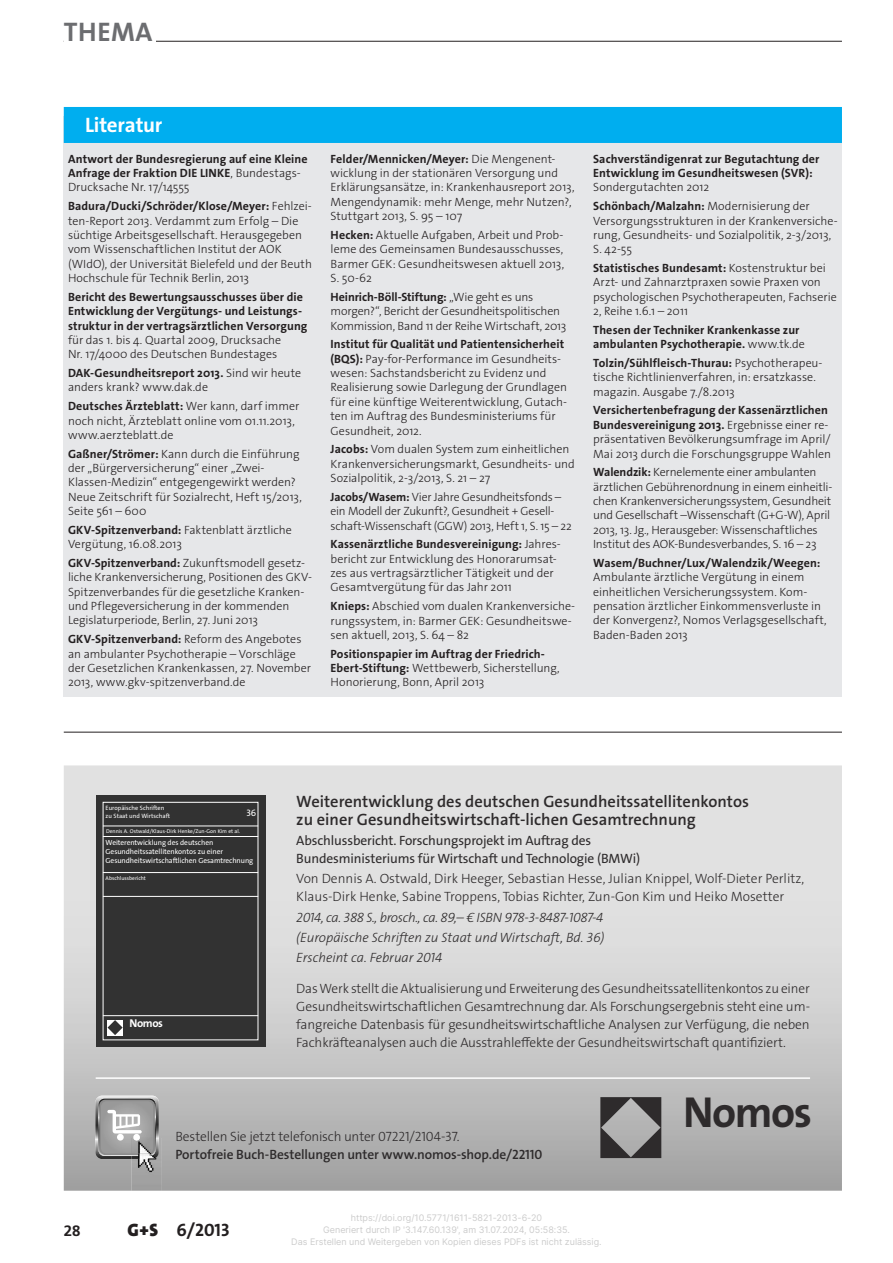
<style>
.page{position:relative;width:893px;height:1263px;background:#fff}
.page>*{position:absolute;margin:0;border:0;box-sizing:border-box;transform-origin:0 0}
.t1{font:700 43.65px "The Sans Os F";letter-spacing:-.035em;color:#2e2b2c}
.t2{font:700 27px "The Sans Os F";letter-spacing:.015em;color:#6c6d70}
.t3{font:700 21px "The Sans Os F";letter-spacing:-.01em;color:#fff}
.t4{font:700 18px "The Sans Os F";color:#231f20}
.t5{font:600 16.5px/18px "The Sans Os F";color:#2e2b2c}
.t6{font:700 15px "Frutiger";color:#231f20}
.t7{font:300 13.5px/18px "The Sans Os F";color:#2e2b2c}
.t8{font:italic 300 13.5px/20.1px "The Sans Os F";color:#2e2b2c}
.t9{font:13.5px/18px "The Sans Os F";letter-spacing:-.01em;color:#2e2b2c}
.t10{font:600 13.5px "The Sans Os F";letter-spacing:-.005em;color:#2e2b2c}
.t11{font:300 12px/14.4px "The Sans Os F";color:#231f20}
.t12{font:700 12px/14.4px "The Sans Os F";letter-spacing:.01em;color:#231f20}
.t13{font:700 11.4px "The Sans Os F";letter-spacing:-.035em;color:#fff}
.t14{font:9.45px "The Sans Os F";color:#fff}
.t15{font:9px/12px "Inter";color:#ccc;text-align:center}
.t16{font:7.5px/8.9px "The Sans Os F";letter-spacing:-.01em;color:#fff}
.t17{font:6.3px/7.5px "The Sans Os F";color:#fff}
.t18{font:5.55px "The Sans Os F";color:#fff}
.s1{font-weight:300}
.s2{font-weight:700}
.s3{font-weight:900}
</style>
<div class="page">
<hr style="left:64px;top:41px;width:778px;height:1px;background:#231f20">
<hr style="left:64px;top:39px;width:92px;height:3px;background:#fff">
<div style="left:64px;top:117px;width:778px;height:580px;background:#e6e7e9"></div>
<div style="left:64px;top:107px;width:778px;height:36px;background:#00aeef"></div>
<svg style="left:64px;top:765px;width:778px;height:426px;background:#cecece"></svg>
<svg style="left:600px;top:1097px;width:61px;height:61px;background:#6e6c6d"></svg>
<hr style="left:96px;top:1077px;width:714px;height:2px;background:#fff">
<img style="left:132px;top:1138px;width:30px;height:53px">
<svg style="left:95px;top:1095px;width:64px;height:64px;background:#a4a4a4"></svg>
<div style="left:96px;top:795px;width:169px;height:252px;background:#323232"></div>
<hr style="left:103px;top:826px;width:155px;height:1px;background:#fff">
<hr style="left:103px;top:836px;width:155px;height:1px;background:#fff">
<hr style="left:103px;top:872px;width:155px;height:1px;background:#fff">
<hr style="left:103px;top:896px;width:155px;height:1px;background:#fff">
<hr style="left:103px;top:1015px;width:155px;height:1px;background:#fff">
<div style="left:107px;top:1020px;width:16px;height:15px;background:#fff"></div>
<svg style="left:108px;top:1020px;width:15px;height:15px"></svg>
<hr style="left:64px;top:732px;width:778px;height:1px;background:#231f20">
<h2 class="t2" style="left:64px;top:14px;width:90px">THEMA</h2>
<h3 class="t3" style="left:85px;top:112px;width:79px">Literatur</h3>
<p class="t12" style="left:68px;top:151px;width:241px">Antwort der Bundesregierung auf eine Kleine<br>Anfrage der Fraktion DIE LINKE<span class="s1">, Bundestags-<br>Drucksache Nr. 17/14555</span></p>
<p class="t11" style="left:68px;top:199px;width:245px"><span class="s2">Badura/Ducki/Schröder/Klose/Meyer:</span> Fehlzei&shy;ten-Report 2013. Verdammt zum Erfolg – Die süchtige Arbeitsgesellschaft. Herausgegeben vom Wissenschaftlichen Institut der AOK (WIdO), der Universität Bielefeld und der Beuth Hochschule für Technik Berlin, 2013</p>
<p class="t12" style="left:68px;top:290px;width:241px">Bericht des Bewertungsausschusses über die<br>Entwicklung der Vergütungs- und Leistungs&shy;struktur in der vertragsärztlichen Versorgung</p>
<p class="t11" style="left:68px;top:333px;width:215px">für das 1. bis 4. Quartal 2009, Drucksache<br>Nr. 17/4000 des Deutschen Bundestages</p>
<p class="t11" style="left:68px;top:366px;width:235px"><span class="s2">DAK-Gesundheitsreport 2013.</span> Sind wir heute anders krank? www.dak.de</p>
<p class="t11" style="left:68px;top:399px;width:233px"><span class="s2">Deutsches Ärzteblatt:</span> Wer kann, darf immer noch nicht, Ärzteblatt online vom 01.11.2013, www.aerzteblatt.de</p>
<p class="t11" style="left:68px;top:446px;width:235px"><span class="s2">Gaßner/Strömer:</span> Kann durch die Einführung der „Bürgerversicherung“ einer „Zwei-Klassen-Medizin“ entgegengewirkt werden?<br>Neue Zeitschrift für Sozialrecht, Heft 15/2013, Seite 561 – 600</p>
<p class="t11" style="left:68px;top:523px;width:225px"><span class="s2">GKV-Spitzenverband:</span> Faktenblatt ärztliche<br>Vergütung, 16.08.2013</p>
<p class="t11" style="left:68px;top:556px;width:246px"><span class="s2">GKV-Spitzenverband:</span> Zukunftsmodell gesetz&shy;liche Krankenversicherung, Positionen des GKV-Spitzenverbandes für die gesetzliche Kranken&shy;und Pflegeversicherung in der kommenden Legislaturperiode, Berlin, 27. Juni 2013</p>
<p class="t11" style="left:68px;top:632px;width:245px"><span class="s2">GKV-Spitzenverband:</span> Reform des Angebotes an ambulanter Psychotherapie – Vorschläge der Gesetzlichen Krankenkassen, 27. November 2013, www.gkv-spitzenverband.de</p>
<p class="t11" style="left:331px;top:151px;width:245px"><span class="s2">Felder/Mennicken/Meyer:</span> Die Mengenent&shy;wicklung in der stationären Versorgung und Erklärungsansätze, in: Krankenhausreport 2013, Mengendynamik: mehr Menge, mehr Nutzen?, Stuttgart 2013, S. 95 – 107</p>
<p class="t11" style="left:331px;top:228px;width:235px;text-align:justify"><span class="s2">Hecken:</span> Aktuelle Aufgaben, Arbeit und Prob&shy;leme des Gemeinsamen Bundesausschusses, Barmer GEK: Gesundheitswesen aktuell 2013, S. 50-62</p>
<p class="t11" style="left:331px;top:290px;width:237px"><span class="s2">Heinrich-Böll-Stiftung:</span> „Wie geht es uns morgen?“, Bericht der Gesundheitspolitischen<br>Kommission, Band 11 der Reihe Wirtschaft, 2013</p>
<p class="t11" style="left:331px;top:337px;width:238px"><span class="s2">Institut für Qualität und Patientensicherheit (BQS):</span> Pay-for-Performance im Gesundheits&shy;wesen: Sachstandsbericht zu Evidenz und Realisierung sowie Darlegung der Grundlagen für eine künftige Weiterentwicklung, Gutach&shy;ten im Auftrag des Bundesministeriums für Gesundheit, 2012.</p>
<p class="t11" style="left:331px;top:442px;width:246px"><span class="s2">Jacobs:</span> Vom dualen System zum einheitlichen<br>Krankenversicherungsmarkt, Gesundheits- und<br>Sozialpolitik, 2-3/2013, S. 21 – 27</p>
<p class="t11" style="left:331px;top:490px;width:243px"><span class="s2">Jacobs/Wasem:</span> Vier Jahre Gesundheitsfonds – ein Modell der Zukunft?, Gesundheit + Gesell&shy;schaft-Wissenschaft (GGW) 2013, Heft 1, S. 15 – 22</p>
<p class="t11" style="left:331px;top:537px;width:232px"><span class="s2">Kassenärztliche Bundesvereinigung:</span> Jahres&shy;bericht zur Entwicklung des Honorarumsat&shy;zes aus vertragsärztlicher Tätigkeit und der Gesamtvergütung für das Jahr 2011</p>
<p class="t11" style="left:331px;top:599px;width:246px"><span class="s2">Knieps:</span> Abschied vom dualen Krankenversiche&shy;rungssystem, in: Barmer GEK: Gesundheitswe&shy;sen aktuell, 2013, S. 64 – 82</p>
<p class="t12" style="left:331px;top:646px;width:231px">Positionspapier im Auftrag der Friedrich-<br>Ebert-Stiftung: <span class="s1">Wettbewerb, Sicherstellung,<br>Honorierung, Bonn, April 2013</span></p>
<p class="t12" style="left:593px;top:151px;width:228px">Sachverständigenrat zur Begutachtung der<br>Entwicklung im Gesundheitswesen (SVR):</p>
<p class="t11" style="left:593px;top:178px;width:218px;line-height:18.6px">Sondergutachten 2012<br><span class="s2">Schönbach/Malzahn:</span> Modernisierung der</p>
<p class="t11" style="left:593px;top:213px;width:246px">Versorgungsstrukturen in der Krankenversiche&shy;rung, Gesundheits- und Sozialpolitik, 2-3/2013,<br>S. 42-55</p>
<p class="t11" style="left:593px;top:261px;width:245px"><span class="s2">Statistisches Bundesamt:</span> Kostenstruktur bei Arzt- und Zahnarztpraxen sowie Praxen von psychologischen Psychotherapeuten, Fachserie 2, Reihe 1.6.1 – 2011</p>
<p class="t12" style="left:593px;top:323px;width:213px">Thesen der Techniker Krankenkasse zur ambulanten Psychotherapie. <span class="s1">www.tk.de</span></p>
<p class="t11" style="left:593px;top:356px;width:231px"><span class="s2">Tolzin/Sühlfleisch-Thurau:</span> Psychotherapeu&shy;tische Richtlinienverfahren, in: ersatzkasse. magazin. Ausgabe 7./8.2013</p>
<p class="t11" style="left:593px;top:403px;width:239px"><span class="s2">Versichertenbefragung der Kassenärztlichen Bundesvereinigung 2013.</span> Ergebnisse einer re&shy;präsentativen Bevölkerungsumfrage im April/ Mai 2013 durch die Forschungsgruppe Wahlen</p>
<p class="t11" style="left:593px;top:465px;width:241px"><span class="s2">Walendzik:</span> Kernelemente einer ambulanten ärztlichen Gebührenordnung in einem einheitli&shy;chen Krankenversicherungssystem, Gesundheit und Gesellschaft –Wissenschaft (G+G-W), April 2013, 13. Jg., Herausgeber: Wissenschaftliches Institut des AOK-Bundesverbandes, S. 16 – 23</p>
<p class="t12" style="left:593px;top:556px;width:229px">Wasem/Buchner/Lux/Walendzik/Weegen:</p>
<p class="t11" style="left:593px;top:570px;width:235px">Ambulante ärztliche Vergütung in einem einheitlichen Versicherungssystem. Kom&shy;pensation ärztlicher Einkommensverluste in der Konvergenz?, Nomos Verlagsgesellschaft, Baden-Baden 2013</p>
<p class="t17" style="left:106px;top:804px;width:66px">Europäische Schriften zu Staat und Wirtschaft</p>
<p class="t14" style="left:246px;top:806px;width:12px">36</p>
<p class="t18" style="left:106px;top:828px;width:136px">Dennis A. Ostwald/Klaus-Dirk Henke/Zun-Gon Kim et al.</p>
<p class="t16" style="left:106px;top:838px;width:149px">Weiterentwicklung des deutschen<br>Gesundheitssatellitenkontos zu einer<br>Gesundheitswirtschaftlichen Gesamtrechnung</p>
<p class="t18" style="left:106px;top:874px;width:42px">Abschlussbericht</p>
<p class="t13" style="left:129px;top:1016px;width:35px">Nomos</p>
<h3 class="t5" style="left:296px;top:793px;width:454px">Weiterentwicklung des deutschen Gesundheitssatellitenkontos zu einer Gesundheitswirtschaft-lichen Gesamtrechnung</h3>
<p class="t9" style="left:296px;top:832px;width:345px">Abschlussbericht. Forschungsprojekt im Auftrag des<br>Bundesministeriums für Wirtschaft und Technologie (BMWi)</p>
<p class="t7" style="left:296px;top:870px;width:509px">Von Dennis A. Ostwald, Dirk Heeger, Sebastian Hesse, Julian Knippel, Wolf-Dieter Perlitz,<br>Klaus-Dirk Henke, Sabine Troppens, Tobias Richter, Zun-Gon Kim und Heiko Mosetter</p>
<p class="t8" style="left:296px;top:907px;width:310px">2014, ca. 388 S., brosch., ca. 89,– € ISBN 978-3-8487-1087-4 (Europäische Schriften zu Staat und Wirtschaft, Bd. 36)<br>Erscheint ca. Februar 2014</p>
<p class="t7" style="left:296px;top:979px;width:515px;text-align:justify">Das Werk stellt die Aktualisierung und Erweiterung des Gesundheitssatellitenkontos zu einer Gesundheitswirtschaftlichen Gesamtrechnung dar. Als Forschungsergebnis steht eine um&shy;fangreiche Datenbasis für gesundheitswirtschaftliche Analysen zur Verfügung, die neben Fachkräfteanalysen auch die Ausstrahleffekte der Gesundheitswirtschaft quantifiziert.</p>
<h1 class="t1" style="left:683px;top:1084px;width:130px">Nomos</h1>
<p class="t6" style="left:64px;top:1222px;width:18px">28</p>
<p class="t7" style="left:175px;top:1127px;width:286px">Bestellen Sie jetzt telefonisch unter 07221/2104-37.</p>
<p class="t10" style="left:175px;top:1146px;width:369px">Portofreie Buch-Bestellungen unter www.nomos-shop.de/22110</p>
<h3 class="t4" style="left:128px;top:1219px;width:104px"><span class="s3">G+S</span> 6/2013</h3>
<p class="t15" style="left:291px;top:1212px;width:312px">https://doi.org/10.5771/1611-5821-2013-6-20<br>Generiert durch IP '3.147.60.139', am 31.07.2024, 05:58:35.<br>Das Erstellen und Weitergeben von Kopien dieses PDFs ist nicht zulässig.</p>
</div>
